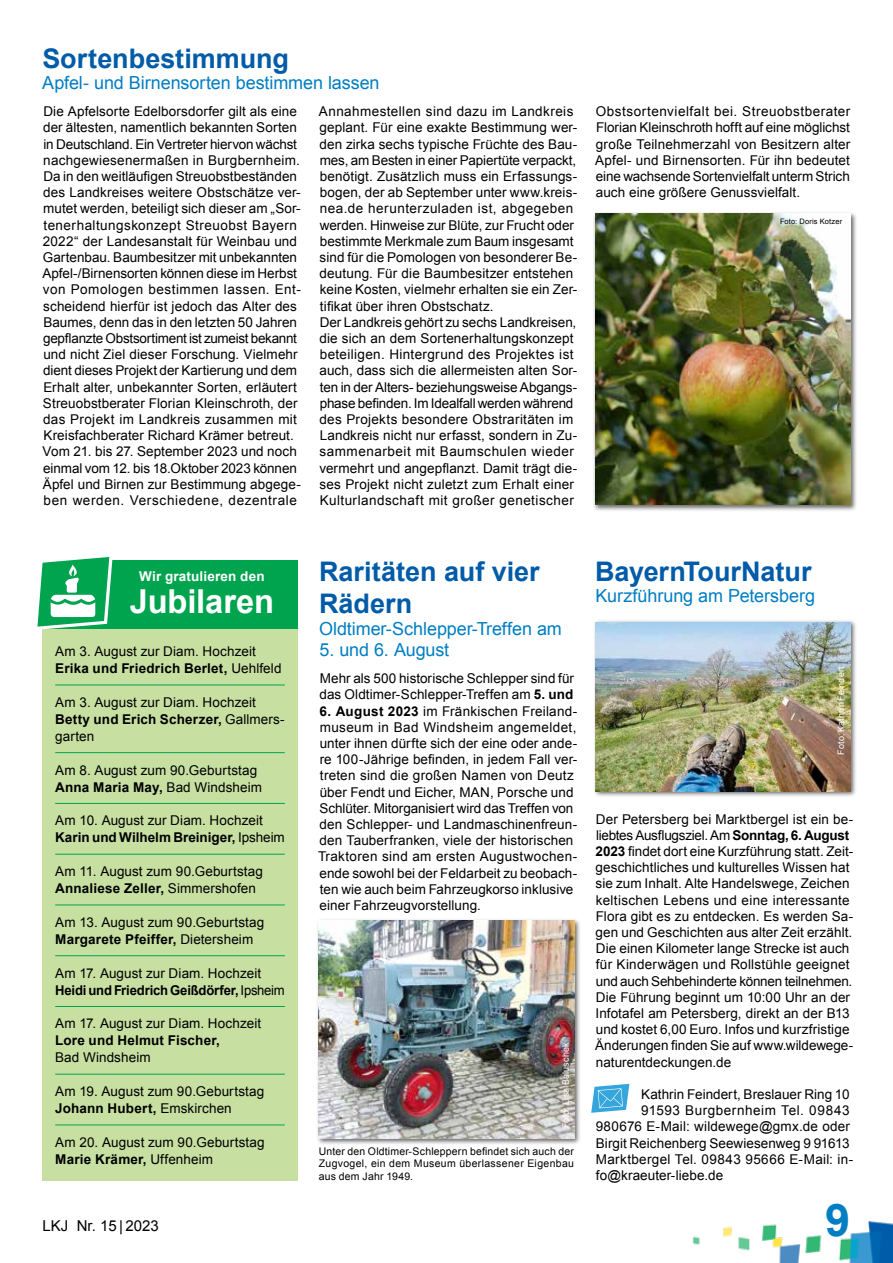
<style>
.page{position:relative;width:893px;height:1263px;background:#fff}
.page>*{position:absolute;margin:0;border:0;box-sizing:border-box;transform-origin:0 0}
.t1{font:700 45px "Arial";color:#007ec3}
.t2{font:700 33px "Arial";letter-spacing:-.005em;color:#fff}
.t3{font:700 27px/32.4px "Arial";color:#005ba8}
.t4{font:18px "Arial";letter-spacing:-.005em;color:#007ec3}
.t5{font:15px "Arial";color:#000}
.t6{font:13.5px/16.2px "Arial";letter-spacing:.005em;color:#000}
.t7{font:13.5px "Arial";letter-spacing:.025em;color:#000}
.t8{font:13.5px "Arial";letter-spacing:.04em;color:#000}
.t9{font:700 13.5px "Arial";letter-spacing:.015em;color:#000}
.t10{font:700 13.5px "Arial";letter-spacing:.015em;color:#fff}
.t11{font:10.5px/12.6px "Arial";letter-spacing:.03em;color:#000;text-align:justify}
.t12{font:9px "Arial";letter-spacing:.02em;color:#fff}
.t13{font:7.5px "Arial";letter-spacing:.02em;color:#000}
.s1{font-weight:700}
</style>
<div class="page">
<img style="left:692px;top:1221px;width:201px;height:42px">
<svg style="left:591px;top:1083px;width:39px;height:30px"></svg>
<div style="left:593px;top:619px;width:264px;height:179px;background:#000;opacity:.6"></div>
<img style="left:595px;top:622px;width:255px;height:169px">
<div style="left:316px;top:918px;width:265px;height:227px;background:#000;opacity:.6"></div>
<img style="left:319px;top:921px;width:255px;height:217px">
<div style="left:42px;top:560px;width:256px;height:69px;background:#00a44e"></div>
<div style="left:42px;top:629px;width:256px;height:551px;background:#c7dfa1"></div>
<hr style="left:55px;top:685px;width:230px;height:1px;background:#00a44e">
<hr style="left:55px;top:752px;width:230px;height:1px;background:#00a44e">
<hr style="left:55px;top:803px;width:230px;height:1px;background:#00a44e">
<hr style="left:55px;top:854px;width:230px;height:1px;background:#00a44e">
<hr style="left:55px;top:904px;width:230px;height:1px;background:#00a44e">
<hr style="left:55px;top:955px;width:230px;height:1px;background:#00a44e">
<hr style="left:55px;top:1006px;width:230px;height:1px;background:#00a44e">
<hr style="left:55px;top:1074px;width:230px;height:1px;background:#00a44e">
<hr style="left:55px;top:1124px;width:230px;height:1px;background:#00a44e">
<svg style="left:37px;top:557px;width:76px;height:73px"></svg>
<div style="left:592px;top:211px;width:265px;height:301px;background:#000;opacity:.6"></div>
<img style="left:595px;top:213px;width:255px;height:292px">
<h3 class="t3" style="left:42px;top:43px;width:248px">Sortenbestimmung</h3>
<h3 class="t4" style="left:42px;top:71px;width:339px">Apfel- und Birnensorten bestimmen lassen</h3>
<p class="t6" style="left:43px;top:103px;width:260px">Die Apfelsorte Edelborsdorfer gilt als eine der ältesten, namentlich bekannten Sorten in Deutschland. Ein Vertreter hiervon wächst nachgewiesenermaßen in Burgbernheim.<br>Da in den weitläufigen Streuobstbeständen des Landkreises weitere Obstschätze ver&shy;mutet werden, beteiligt sich dieser am „Sor&shy;tenerhaltungskonzept Streuobst Bayern 2022“ der Landesanstalt für Weinbau und Gartenbau. Baumbesitzer mit unbekannten Apfel-/Birnensorten können diese im Herbst von Pomologen bestimmen lassen. Ent&shy;scheidend hierfür ist jedoch das Alter des Baumes, denn das in den letzten 50 Jahren gepflanzte Obstsortiment ist zumeist bekannt und nicht Ziel dieser Forschung. Vielmehr dient dieses Projekt der Kartierung und dem Erhalt alter, unbekannter Sorten, erläutert Streuobstberater Florian Kleinschroth, der das Projekt im Landkreis zusammen mit Kreisfachberater Richard Krämer betreut.<br>Vom 21. bis 27. September 2023 und noch einmal vom 12. bis 18.Oktober 2023 können Äpfel und Birnen zur Bestimmung abgege&shy;ben werden. Verschiedene, dezentrale</p>
<p class="t6" style="left:319px;top:103px;width:260px">Annahmestellen sind dazu im Landkreis geplant. Für eine exakte Bestimmung wer&shy;den zirka sechs typische Früchte des Bau&shy;mes, am Besten in einer Papiertüte verpackt, benötigt. Zusätzlich muss ein Erfassungs&shy;bogen, der ab September unter www.kreis&shy;nea.de herunterzuladen ist, abgegeben werden. Hinweise zur Blüte, zur Frucht oder bestimmte Merkmale zum Baum insgesamt sind für die Pomologen von besonderer Be&shy;deutung. Für die Baumbesitzer entstehen keine Kosten, vielmehr erhalten sie ein Zer&shy;tifikat über ihren Obstschatz.<br>Der Landkreis gehört zu sechs Landkreisen, die sich an dem Sortenerhaltungskonzept beteiligen. Hintergrund des Projektes ist auch, dass sich die allermeisten alten Sor&shy;ten in der Alters- beziehungsweise Abgangs&shy;phase befinden. Im Idealfall werden während des Projekts besondere Obstraritäten im Landkreis nicht nur erfasst, sondern in Zu&shy;sammenarbeit mit Baumschulen wieder vermehrt und angepflanzt. Damit trägt die&shy;ses Projekt nicht zuletzt zum Erhalt einer Kulturlandschaft mit großer genetischer</p>
<p class="t6" style="left:595px;top:103px;width:257px;text-align:justify">Obstsortenvielfalt bei. Streuobstberater Florian Kleinschroth hofft auf eine möglichst große Teilnehmerzahl von Besitzern alter Apfel- und Birnensorten. Für ihn bedeutet eine wachsende Sortenvielfalt unterm Strich auch eine größere Genussvielfalt.</p>
<p class="t13" style="left:780px;top:217px;width:64px">Foto: Doris Kotzer</p>
<p class="t10" style="left:139px;top:567px;width:127px">Wir gratulieren den</p>
<h2 class="t2" style="left:130px;top:580px;width:146px">Jubilaren</h2>
<p class="t6" style="left:55px;top:643px;width:228px;line-height:17px">Am 3. August zur Diam. Hochzeit<br><span class="s1">Erika und Friedrich Berlet,</span> Uehlfeld</p>
<p class="t6" style="left:55px;top:694px;width:231px;line-height:17px">Am 3. August zur Diam. Hochzeit<br><span class="s1">Betty und Erich Scherzer,</span> Gallmers&shy;garten</p>
<p class="t6" style="left:55px;top:761px;width:208px;line-height:17px">Am 8. August zum 90.Geburtstag<br><span class="s1">Anna Maria May,</span> Bad Windsheim</p>
<p class="t6" style="left:55px;top:812px;width:231px;line-height:17px">Am 10. August zur Diam. Hochzeit<br><span class="s1">Karin und Wilhelm Breiniger,</span> Ipsheim</p>
<p class="t6" style="left:55px;top:863px;width:209px;line-height:17px">Am 11. August zum 90.Geburtstag<br><span class="s1">Annaliese Zeller,</span> Simmershofen</p>
<p class="t6" style="left:55px;top:914px;width:210px;line-height:17px">Am 13. August zum 90.Geburtstag<br><span class="s1">Margarete Pfeiffer,</span> Dietersheim</p>
<p class="t6" style="left:55px;top:965px;width:231px;line-height:17px">Am 17. August zur Diam. Hochzeit<br><span class="s1">Heidi und Friedrich Geißdörfer,</span> Ipsheim</p>
<p class="t6" style="left:55px;top:1016px;width:208px">Am 17. August zur Diam. Hochzeit</p>
<p class="t9" style="left:55px;top:1032px;width:166px">Lore und Helmut Fischer,</p>
<p class="t6" style="left:55px;top:1049px;width:97px">Bad Windsheim</p>
<p class="t6" style="left:55px;top:1083px;width:210px;line-height:17px">Am 19. August zum 90.Geburtstag<br><span class="s1">Johann Hubert,</span> Emskirchen</p>
<p class="t6" style="left:55px;top:1134px;width:211px;line-height:17px">Am 20. August zum 90.Geburtstag<br><span class="s1">Marie Krämer,</span> Uffenheim</p>
<p class="t5" style="left:43px;top:1216px;width:118px">LKJ Nr. 15 | 2023</p>
<h3 class="t3" style="left:319px;top:556px;width:222px">Raritäten auf vier<br>Rädern</h3>
<h3 class="t4" style="left:319px;top:616px;width:244px">Oldtimer-Schlepper-Treffen am</h3>
<h3 class="t4" style="left:319px;top:638px;width:131px">5. und 6. August</h3>
<p class="t6" style="left:319px;top:670px;width:256px">Mehr als 500 historische Schlepper sind für das Oldtimer-Schlepper-Treffen am <span class="s1">5. und</span></p>
<p class="t6" style="left:318px;top:703px;width:261px"><span class="s1">6. August 2023</span> im Fränkischen Freiland&shy;museum in Bad Windsheim angemeldet, unter ihnen dürfte sich der eine oder ande&shy;re 100-Jährige befinden, in jedem Fall ver&shy;treten sind die großen Namen von Deutz über Fendt und Eicher, MAN, Porsche und Schlüter. Mitorganisiert wird das Treffen von den Schlepper- und Landmaschinenfreun&shy;den Tauberfranken, viele der historischen Traktoren sind am ersten Augustwochen&shy;ende sowohl bei der Feldarbeit zu beobach&shy;ten wie auch beim Fahrzeugkorso inklusive einer Fahrzeugvorstellung.</p>
<p class="t12" style="left:560px;top:1128px;width:87px;rotate:-90deg">Foto: Lisa Baluschek</p>
<p class="t11" style="left:319px;top:1144px;width:257px">Unter den Oldtimer-Schleppern befindet sich auch der Zugvogel, ein dem Museum überlassener Eigenbau aus dem Jahr 1949.</p>
<h3 class="t3" style="left:595px;top:556px;width:218px">BayernTourNatur</h3>
<h3 class="t4" style="left:595px;top:584px;width:221px">Kurzführung am Petersberg</h3>
<p class="t12" style="left:835px;top:754px;width:90px;rotate:-90deg">Foto: Kathrin Feindert</p>
<p class="t6" style="left:595px;top:811px;width:260px">Der Petersberg bei Marktbergel ist ein be&shy;liebtes Ausflugsziel. Am <span class="s1">Sonntag, 6. August 2023</span> findet dort eine Kurzführung statt. Zeit&shy;geschichtliches und kulturelles Wissen hat sie zum Inhalt. Alte Handelswege, Zeichen keltischen Lebens und eine interessante Flora gibt es zu entdecken. Es werden Sa&shy;gen und Geschichten aus alter Zeit erzählt.<br>Die einen Kilometer lange Strecke ist auch für Kinderwägen und Rollstühle geeignet und auch Sehbehinderte können teilnehmen.<br>Die Führung beginnt um 10:00 Uhr an der Infotafel am Petersberg, direkt an der B13 und kostet 6,00 Euro. Infos und kurzfristige Änderungen finden Sie auf www.wildewege&shy;naturentdeckungen.de</p>
<p class="t6" style="left:641px;top:1086px;width:210px">Kathrin Feindert, Breslauer Ring 10</p>
<p class="t8" style="left:641px;top:1102px;width:210px">91593 Burgbernheim Tel. 09843</p>
<p class="t6" style="left:596px;top:1119px;width:256px">980676 E-Mail: wildewege@gmx.de oder</p>
<p class="t6" style="left:596px;top:1135px;width:255px">Birgit Reichenberg Seewiesenweg 9 91613</p>
<p class="t7" style="left:596px;top:1150px;width:259px">Marktbergel Tel. 09843 95666 E-Mail: in-</p>
<p class="t6" style="left:596px;top:1167px;width:129px">fo@kraeuter-liebe.de</p>
<h1 class="t1" style="left:825px;top:1190px;width:27px">9</h1>
</div>
